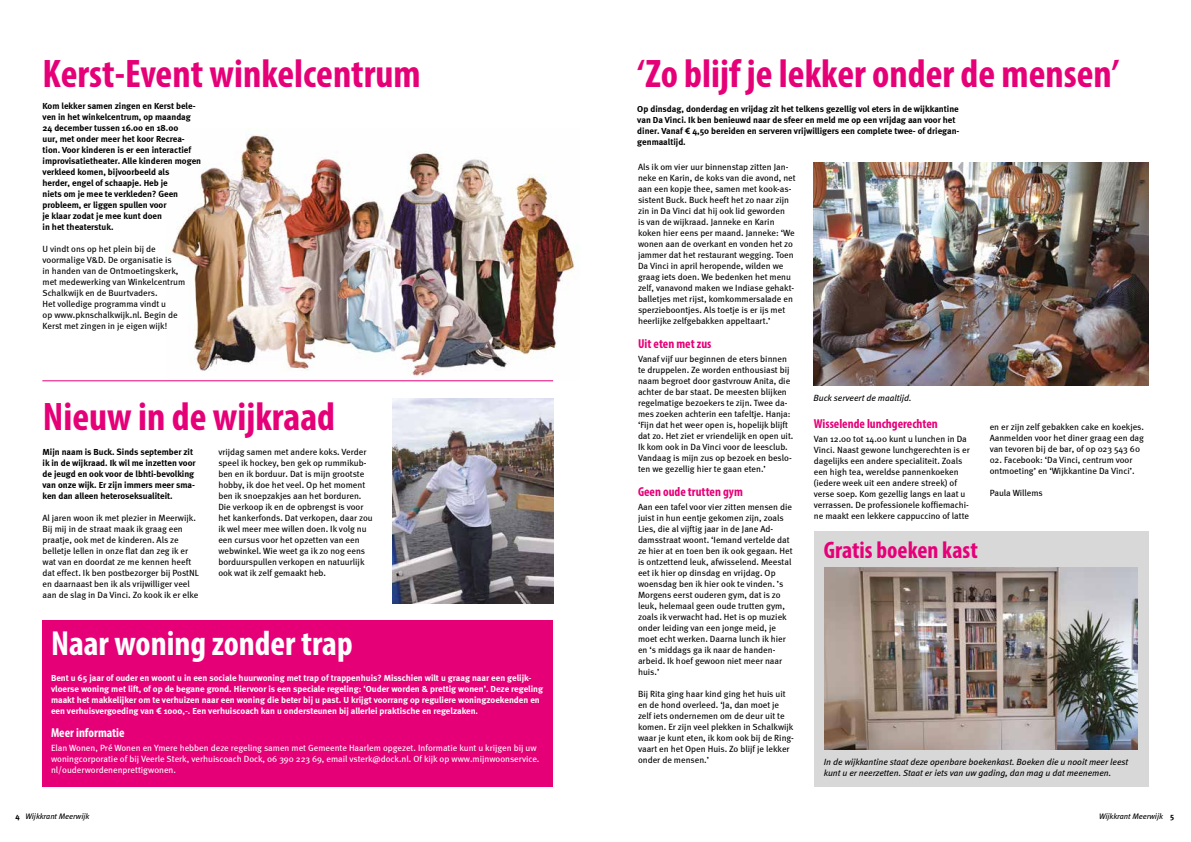
<style>
.page{position:relative;width:1191px;height:842px;background:#fff}
.page>*{position:absolute;margin:0;border:0;box-sizing:border-box;transform-origin:0 0}
.t1{font:700 condensed 40px "Myriad Pro";color:#e60078}
.t2{font:700 condensed 35px "Myriad Pro";color:#fff}
.t3{font:700 condensed 24px "Myriad Pro";color:#e60078}
.t4{font:700 condensed 13px "Myriad Pro";color:#e60078}
.t5{font:700 condensed 13px "Myriad Pro";color:#fff}
.t6{font:9px/11px "Meta";color:#000}
.t7{font:700 9px/11px "Meta";color:#000}
.t8{font:700 9px/11px "Meta";color:#fff}
.t9{font:9px/11px "Meta";color:#fff}
.t10{font:italic 9px/10.8px "Meta";color:#000}
.t11{font:italic 8px "Meta";color:#000}
.s1{font-weight:700;font-style:normal}
</style>
<div class="page">
<div style="left:814px;top:531px;width:334px;height:255px;background:#d8d8d8"></div>
<img style="left:170px;top:135px;width:408px;height:241px">
<div style="left:43px;top:620px;width:510px;height:166px;background:#e60078"></div>
<img style="left:393px;top:398px;width:160px;height:205px">
<hr style="left:42px;top:380px;width:511px;height:1px;background:#e60078">
<img style="left:813px;top:162px;width:335px;height:224px">
<img style="left:824px;top:568px;width:313px;height:182px">
<h1 class="t1" style="left:43px;top:48px;width:380px">Kerst-Event winkelcentrum</h1>
<p class="t7" style="left:43px;top:100px;width:160px">Kom lekker samen zingen en Kerst bele&shy;ven in het winkelcentrum, op maandag 24 december tussen 16.00 en 18.00<br>uur, met onder meer het koor Recrea&shy;tion. Voor kinderen is er een interactief improvisatietheater. Alle kinderen mogen verkleed komen, bijvoorbeeld als<br>herder, engel of schaapje. Heb je<br>niets om je mee te verkleden? Geen probleem, er liggen spullen voor<br>je klaar zodat je mee kunt doen<br>in het theaterstuk.</p>
<p class="t6" style="left:43px;top:243px;width:144px">U vindt ons op het plein bij de voormalige V&amp;D. De organisatie is<br>in handen van de Ontmoetingskerk, met medewerking van Winkelcentrum<br>Schalkwijk en de Buurtvaders.<br>Het volledige programma vindt u<br>op www.pknschalkwijk.nl. Begin de<br>Kerst met zingen in je eigen wijk!</p>
<h1 class="t1" style="left:43px;top:391px;width:294px">Nieuw in de wijkraad</h1>
<p class="t7" style="left:43px;top:446px;width:155px">Mijn naam is Buck. Sinds september zit ik in de wijkraad. Ik wil me inzetten voor de jeugd en ook voor de lbhti-bevolking van onze wijk. Er zijn immers meer sma&shy;ken dan alleen heteroseksualiteit.</p>
<p class="t6" style="left:43px;top:512px;width:158px">Al jaren woon ik met plezier in Meerwijk.<br>Bij mij in de straat maak ik graag een praatje, ook met de kinderen. Als ze belletje lellen in onze flat dan zeg ik er wat van en doordat ze me kennen heeft dat effect. Ik ben postbezorger bij PostNL en daarnaast ben ik als vrijwilliger veel aan de slag in Da Vinci. Zo kook ik er elke</p>
<p class="t6" style="left:218px;top:446px;width:156px">vrijdag samen met andere koks. Verder speel ik hockey, ben gek op rummikub&shy;ben en ik borduur. Dat is mijn grootste hobby, ik doe het veel. Op het moment ben ik snoepzakjes aan het borduren.<br>Die verkoop ik en de opbrengst is voor het kankerfonds. Dat verkopen, daar zou ik wel meer mee willen doen. Ik volg nu een cursus voor het opzetten van een webwinkel. Wie weet ga ik zo nog eens borduurspullen verkopen en natuurlijk ook wat ik zelf gemaakt heb.</p>
<h2 class="t2" style="left:51px;top:621px;width:303px">Naar woning zonder trap</h2>
<p class="t8" style="left:51px;top:672px;width:493px">Bent u 65 jaar of ouder en woont u in een sociale huurwoning met trap of trappenhuis? Misschien wilt u graag naar een gelijk&shy;vloerse woning met lift, of op de begane grond. Hiervoor is een speciale regeling: ‘Ouder worden &amp; prettig wonen’. Deze regeling maakt het makkelijker om te verhuizen naar een woning die beter bij u past. U krijgt voorrang op reguliere woningzoekenden en een verhuisvergoeding van € 1000,-. Een verhuiscoach kan u ondersteunen bij allerlei praktische en regelzaken.</p>
<h3 class="t5" style="left:51px;top:725px;width:75px">Meer informatie</h3>
<p class="t9" style="left:51px;top:743px;width:490px">Elan Wonen, Pré Wonen en Ymere hebben deze regeling samen met Gemeente Haarlem opgezet. Informatie kunt u krijgen bij uw woningcorporatie of bij Veerle Sterk, verhuiscoach Dock, 06 390 223 69, email vsterk@dock.nl. Of kijk op www.mijnwoonservice. nl/ouderwordenenprettigwonen.</p>
<h1 class="t1" style="left:637px;top:48px;width:483px">‘Zo blijf je lekker onder de mensen’</h1>
<p class="t7" style="left:637px;top:103px;width:324px">Op dinsdag, donderdag en vrijdag zit het telkens gezellig vol eters in de wijkkantine van Da Vinci. Ik ben benieuwd naar de sfeer en meld me op een vrijdag aan voor het diner. Vanaf € 4,50 bereiden en serveren vrijwilligers een complete twee- of driegan&shy;genmaaltijd.</p>
<p class="t6" style="left:638px;top:162px;width:159px">Als ik om vier uur binnenstap zitten Jan&shy;neke en Karin, de koks van die avond, net aan een kopje thee, samen met kook-as&shy;sistent Buck. Buck heeft het zo naar zijn zin in Da Vinci dat hij ook lid geworden<br>is van de wijkraad. Janneke en Karin koken hier eens per maand. Janneke: ‘We wonen aan de overkant en vonden het zo jammer dat het restaurant wegging. Toen Da Vinci in april heropende, wilden we graag iets doen. We bedenken het menu zelf, vanavond maken we Indiase gehakt&shy;balletjes met rijst, komkommersalade en sperzieboontjes. Als toetje is er ijs met heerlijke zelfgebakken appeltaart.’</p>
<h3 class="t4" style="left:638px;top:336px;width:75px">Uit eten met zus</h3>
<p class="t6" style="left:638px;top:353px;width:157px">Vanaf vijf uur beginnen de eters binnen te druppelen. Ze worden enthousiast bij naam begroet door gastvrouw Anita, die achter de bar staat. De meesten blijken regelmatige bezoekers te zijn. Twee da&shy;mes zoeken achterin een tafeltje. Hanja: ‘Fijn dat het weer open is, hopelijk blijft dat zo. Het ziet er vriendelijk en open uit.<br>Ik kom ook in Da Vinci voor de leesclub.<br>Vandaag is mijn zus op bezoek en beslo&shy;ten we gezellig hier te gaan eten.’</p>
<h3 class="t4" style="left:638px;top:483px;width:106px">Geen oude trutten gym</h3>
<p class="t6" style="left:638px;top:501px;width:156px">Aan een tafel voor vier zitten mensen die juist in hun eentje gekomen zijn, zoals Lies, die al vijftig jaar in de Jane Ad&shy;damsstraat woont. ‘Iemand vertelde dat ze hier at en toen ben ik ook gegaan. Het is ontzettend leuk, afwisselend. Meestal eet ik hier op dinsdag en vrijdag. Op woensdag ben ik hier ook te vinden. ’s Morgens eerst ouderen gym, dat is zo leuk, helemaal geen oude trutten gym, zoals ik verwacht had. Het is op muziek onder leiding van een jonge meid, je moet echt werken. Daarna lunch ik hier en ‘s middags ga ik naar de handen&shy;arbeid. Ik hoef gewoon niet meer naar huis.’</p>
<p class="t6" style="left:638px;top:688px;width:157px">Bij Rita ging haar kind ging het huis uit en de hond overleed. ‘Ja, dan moet je zelf iets ondernemen om de deur uit te komen. Er zijn veel plekken in Schalkwijk waar je kunt eten, ik kom ook bij de Ring&shy;vaart en het Open Huis. Zo blijf je lekker onder de mensen.’</p>
<p class="t10" style="left:813px;top:393px;width:100px">Buck serveert de maaltijd.</p>
<h3 class="t4" style="left:814px;top:416px;width:126px">Wisselende lunchgerechten</h3>
<p class="t6" style="left:814px;top:433px;width:157px">Van 12.00 tot 14.00 kunt u lunchen in Da Vinci. Naast gewone lunchgerechten is er dagelijks een andere specialiteit. Zoals een high tea, wereldse pannenkoeken (iedere week uit een andere streek) of verse soep. Kom gezellig langs en laat u verrassen. De professionele koffiemachi&shy;ne maakt een lekkere cappuccino of latte</p>
<h3 class="t3" style="left:824px;top:535px;width:155px">Gratis boeken kast</h3>
<p class="t6" style="left:989px;top:421px;width:156px;text-align:justify">en er zijn zelf gebakken cake en koekjes.<br>Aanmelden voor het diner graag een dag van tevoren bij de bar, of op 023 543 60</p>
<p class="t6" style="left:989px;top:454px;width:146px">02. Facebook: ‘Da Vinci, centrum voor ontmoeting’ en ‘Wijkkantine Da Vinci’.</p>
<p class="t6" style="left:989px;top:487px;width:55px">Paula Willems</p>
<p class="t10" style="left:824px;top:756px;width:306px">In de wijkkantine staat deze openbare boekenkast. Boeken die u nooit meer leest kunt u er neerzetten. Staat er iets van uw gading, dan mag u dat meenemen.</p>
<p class="t11" style="left:16px;top:812px;width:75px"><span class="s1">4</span> Wijkkrant Meerwijk</p>
<p class="t11" style="left:1099px;top:812px;width:77px">Wijkkrant Meerwijk <span class="s1">5</span></p>
</div>
